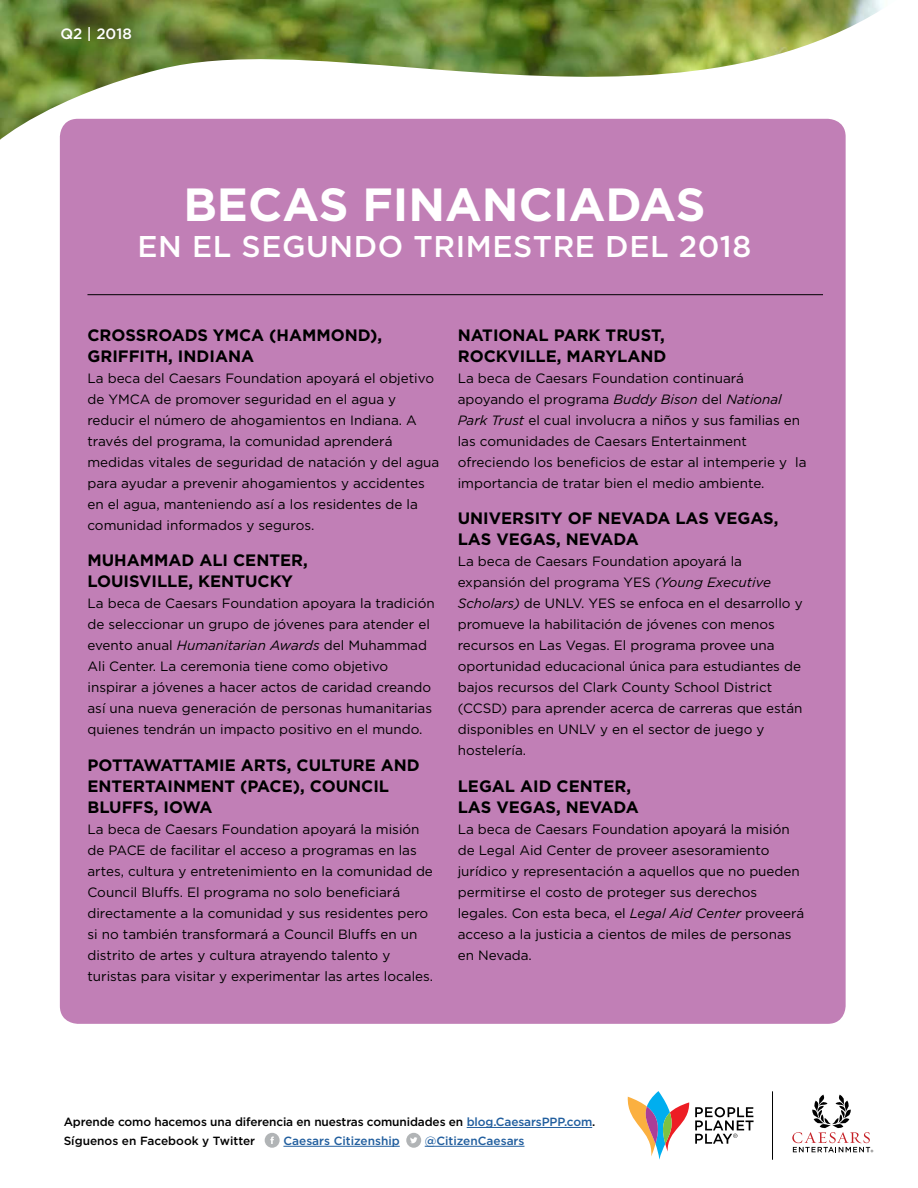
<style>
.page{position:relative;width:918px;height:1188px;background:#fff}
.page>*{position:absolute;margin:0;border:0;box-sizing:border-box;transform-origin:0 0}
.t1{font:700 46.5px "Gotham";color:#fff}
.t2{font:500 30px "Gotham";letter-spacing:.02em;color:#fff}
.t3{font:700 16.5px/21px "Gotham";color:#000}
.t4{font:500 15px "Gotham";color:#fff}
.t5{font:13.5px/21px "Gotham";color:#000}
.t6{font:500 11.85px/18.8px "Gotham";letter-spacing:-.01em;color:#000}
.t7{font:500 11.85px "Gotham";color:#215e9e}
.s1{font-style:italic}
.s2{color:#215e9e}
</style>
<div class="page">
<img style="left:0;top:0;width:882px;height:140px">
<div style="left:60px;top:119px;width:786px;height:905px;background:#c17fb6;border-radius:18px"></div>
<hr style="left:87px;top:294px;width:736px;height:1px;background:#000">
<hr style="left:467px;top:1127px;width:125px;height:1px;background:#215e9e">
<hr style="left:283px;top:1146px;width:117px;height:1px;background:#215e9e">
<hr style="left:425px;top:1146px;width:99px;height:1px;background:#215e9e">
<svg style="left:265px;top:1133px;width:15px;height:15px"></svg>
<svg style="left:406px;top:1133px;width:15px;height:15px"></svg>
<svg style="left:792px;top:1095px;width:81px;height:57px"></svg>
<svg style="left:627px;top:1091px;width:62px;height:69px"></svg>
<svg style="left:695px;top:1107px;width:59px;height:37px"></svg>
<hr style="left:772px;top:1091px;width:1px;height:69px;background:#000">
<p class="t4" style="left:61px;top:26px;width:73px">Q2 | 2018</p>
<h1 class="t1" style="left:183px;top:177px;width:524px">BECAS FINANCIADAS</h1>
<h2 class="t2" style="left:137px;top:229px;width:615px">EN EL SEGUNDO TRIMESTRE DEL 2018</h2>
<p class="t3" style="left:87px;top:324px;width:296px">CROSSROADS YMCA (HAMMOND),<br>GRIFFITH, INDIANA</p>
<p class="t5" style="left:87px;top:367px;width:353px">La beca del Caesars Foundation apoyará el objetivo de YMCA de promover seguridad en el agua y reducir el número de ahogamientos en Indiana. A través del programa, la comunidad aprenderá medidas vitales de seguridad de natación y del agua para ayudar a prevenir ahogamientos y accidentes en el agua, manteniendo así a los residentes de la comunidad informados y seguros.</p>
<p class="t3" style="left:87px;top:550px;width:222px">MUHAMMAD ALI CENTER,<br>LOUISVILLE, KENTUCKY</p>
<p class="t5" style="left:87px;top:593px;width:349px">La beca de Caesars Foundation apoyara la tradición de seleccionar un grupo de jóvenes para atender el evento anual <span class="s1">Humanitarian Awards</span> del Muhammad Ali Center. La ceremonia tiene como objetivo inspirar a jóvenes a hacer actos de caridad creando así una nueva generación de personas humanitarias quienes tendrán un impacto positivo en el mundo.</p>
<p class="t3" style="left:87px;top:754px;width:334px">POTTAWATTAMIE ARTS, CULTURE AND<br>ENTERTAINMENT (PACE), COUNCIL<br>BLUFFS, IOWA</p>
<p class="t5" style="left:87px;top:818px;width:347px">La beca de Caesars Foundation apoyará la misión de PACE de facilitar el acceso a programas en las artes, cultura y entretenimiento en la comunidad de Council Bluffs. El programa no solo beneficiará directamente a la comunidad y sus residentes pero si no también transformará a Council Bluffs en un distrito de artes y cultura atrayendo talento y turistas para visitar y experimentar las artes locales.</p>
<p class="t3" style="left:458px;top:324px;width:210px">NATIONAL PARK TRUST,<br>ROCKVILLE, MARYLAND</p>
<p class="t5" style="left:458px;top:367px;width:350px">La beca de Caesars Foundation continuará apoyando el programa <span class="s1">Buddy Bison</span> del <span class="s1">National Park Trust</span> el cual involucra a niños y sus familias en las comunidades de Caesars Entertainment ofreciendo los beneficios de estar al intemperie y la importancia de tratar bien el medio ambiente.</p>
<p class="t3" style="left:458px;top:508px;width:322px">UNIVERSITY OF NEVADA LAS VEGAS,<br>LAS VEGAS, NEVADA</p>
<p class="t5" style="left:458px;top:551px;width:346px">La beca de Caesars Foundation apoyará la expansión del programa YES <span class="s1">(Young Executive Scholars)</span> de UNLV. YES se enfoca en el desarrollo y promueve la habilitación de jóvenes con menos recursos en Las Vegas. El programa provee una oportunidad educacional única para estudiantes de bajos recursos del Clark County School District (CCSD) para aprender acerca de carreras que están disponibles en UNLV y en el sector de juego y hostelería.</p>
<p class="t3" style="left:458px;top:775px;width:183px">LEGAL AID CENTER,<br>LAS VEGAS, NEVADA</p>
<p class="t5" style="left:458px;top:818px;width:348px">La beca de Caesars Foundation apoyará la misión de Legal Aid Center de proveer asesoramiento jurídico y representación a aquellos que no pueden permitirse el costo de proteger sus derechos legales. Con esta beca, el <span class="s1">Legal Aid Center</span> proveerá acceso a la justicia a cientos de miles de personas en Nevada.</p>
<p class="t6" style="left:64px;top:1112px;width:533px">Aprende como hacemos una diferencia en nuestras comunidades en <span class="s2">blog.CaesarsPPP.com</span>.<br>Síguenos en Facebook y Twitter</p>
<p class="t7" style="left:283px;top:1134px;width:118px">Caesars Citizenship</p>
<p class="t7" style="left:425px;top:1134px;width:101px">@CitizenCaesars</p>
</div>
